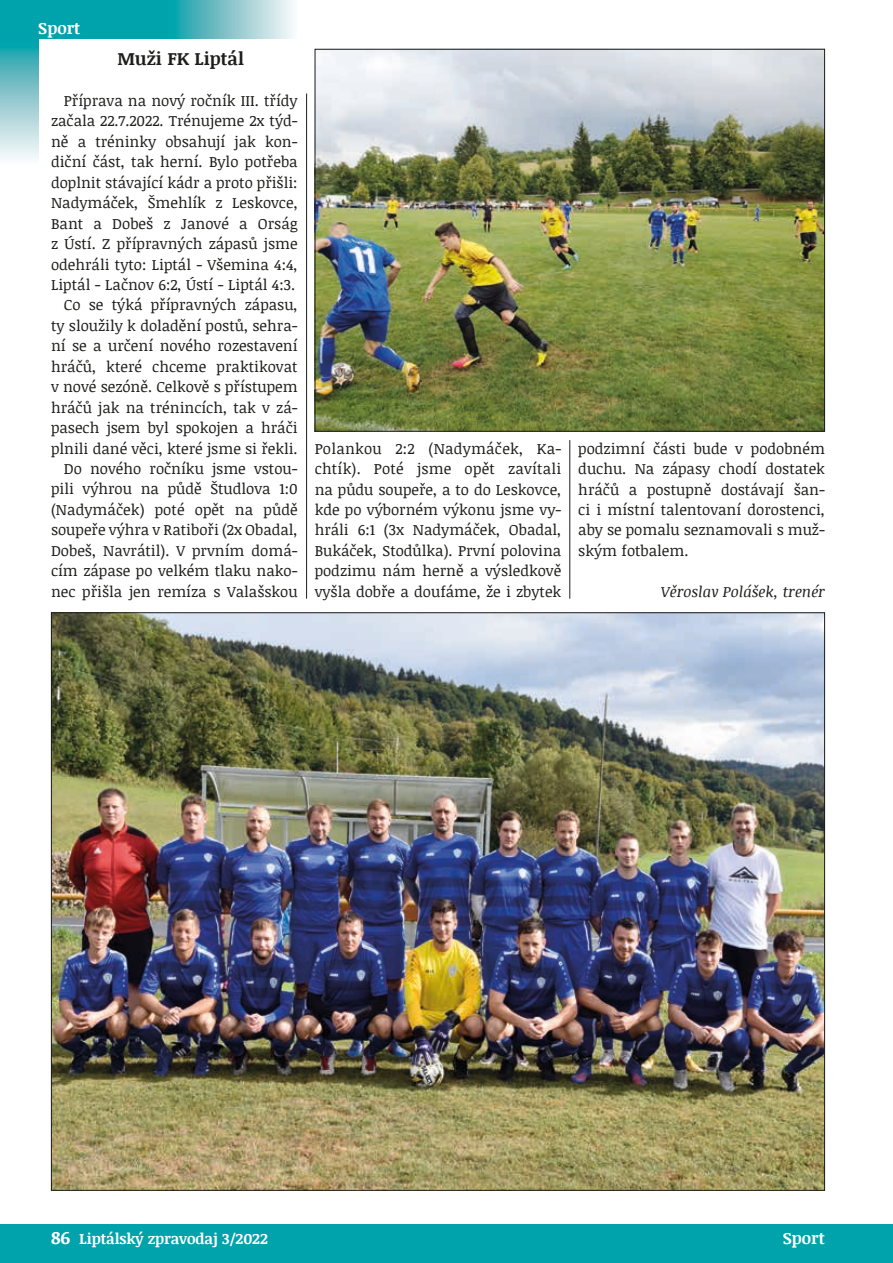
<style>
.page{position:relative;width:893px;height:1263px;background:#fff}
.page>*{position:absolute;margin:0;border:0;box-sizing:border-box;transform-origin:0 0}
.t1{font:700 18px "Noticia Text";color:#1d1d1b}
.t2{font:700 16.5px "Noticia Text";color:#fff}
.t3{font:15px/20.4px "Noticia Text";color:#1d1d1b;text-align:justify}
.t4{font:700 15px "Noticia Text";letter-spacing:-.01em;color:#fff}
.t5{font:italic 15px "Noticia Text";color:#1d1d1b}
.s1{font-size:18px}
</style>
<div class="page">
<div style="left:0;top:1225px;width:893px;height:38px;background:#00a2ac"></div>
<svg style="left:0;top:0;width:293px;height:38px;background:#38b2ba"></svg>
<svg style="left:0;top:38px;width:38px;height:121px;background:#87c9cf"></svg>
<hr style="left:306px;top:94px;width:1px;height:505px;background:#1d1d1b">
<hr style="left:569px;top:440px;width:1px;height:159px;background:#1d1d1b">
<img style="left:53px;top:614px;width:770px;height:575px">
<img style="left:317px;top:51px;width:506px;height:379px">
<p class="t2" style="left:38px;top:16px;width:44px">Sport</p>
<p class="t1" style="left:118px;top:46px;width:128px">Muži FK Liptál</p>
<p class="t3" style="left:51px;top:90px;width:248px;text-align:right">Příprava na nový ročník III. třídy začala 22.7.2022. Trénujeme 2x týd&shy;ně a tréninky obsahují jak kon&shy;diční část, tak herní. Bylo potřeba doplnit stávající kádr a proto přišli:<br>Nadymáček, Šmehlík z Leskovce, Bant a Dobeš z Janové a Orság z Ústí. Z přípravných zápasů jsme odehráli tyto: Liptál - Všemina 4:4, Liptál - Lačnov 6:2, Ústí - Liptál 4:3.<br>Co se týká přípravných zápasu, ty sloužily k doladění postů, sehra&shy;ní se a určení nového rozestavení hráčů, které chceme praktikovat v nové sezóně. Celkově s přístupem hráčů jak na trénincích, tak v zá&shy;pasech jsem byl spokojen a hráči plnili dané věci, které jsme si řekli.<br>Do nového ročníku jsme vstou&shy;pili výhrou na půdě Študlova 1:0 (Nadymáček) poté opět na půdě soupeře výhra v Ratiboři (2x Obadal, Dobeš, Navrátil). V prvním domá&shy;cím zápase po velkém tlaku nako&shy;nec přišla jen remíza s Valašskou</p>
<p class="t3" style="left:315px;top:438px;width:248px">Polankou 2:2 (Nadymáček, Ka&shy;chtík). Poté jsme opět zavítali na půdu soupeře, a to do Leskovce, kde po výborném výkonu jsme vy&shy;hráli 6:1 (3x Nadymáček, Obadal, Bukáček, Stodůlka). První polovina podzimu nám herně a výsledkově vyšla dobře a doufáme, že i zbytek</p>
<p class="t3" style="left:578px;top:438px;width:248px">podzimní části bude v podobném duchu. Na zápasy chodí dostatek hráčů a postupně dostávají šan&shy;ci i místní talentovaní dorostenci, aby se pomalu seznamovali s muž&shy;ským fotbalem.</p>
<p class="t5" style="left:661px;top:581px;width:166px">Věroslav Polášek, trenér</p>
<p class="t4" style="left:51px;top:1228px;width:218px"><span class="s1">86</span> Liptálský zpravodaj 3/2022</p>
<p class="t2" style="left:783px;top:1226px;width:44px">Sport</p>
</div>
